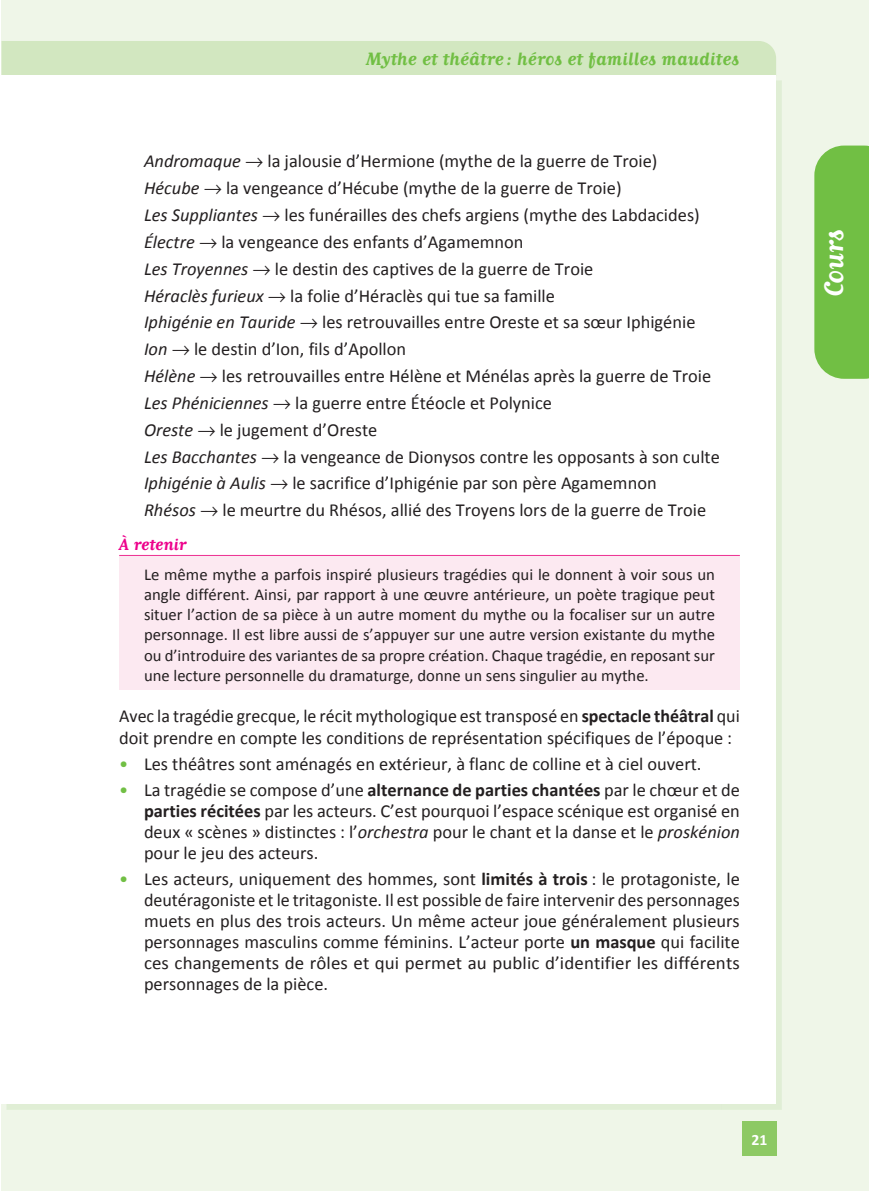
<style>
.page{position:relative;width:869px;height:1191px;background:#fff}
.page>*{position:absolute;margin:0;border:0;box-sizing:border-box;transform-origin:0 0}
.t1{font:700 31.5px "Matrix Script";color:#fff}
.t2{font:700 21px "Matrix Script";letter-spacing:.005em;color:#71bf44}
.t3{font:700 19.25px "Matrix Script";color:#ed028c}
.t4{font:18.38px/26.8px "Calibri";color:#231f20}
.t5{font:16.62px/20.1px "Calibri";color:#231f20;text-align:justify}
.t6{font:700 15.75px "Calibri";color:#fff}
.s1{font-style:italic}
.s2{font-weight:700}
.s3{color:#71bf44}
</style>
<div class="page">
<div style="left:1px;top:0;width:867px;height:1191px;background:#eff6e8"></div>
<div style="left:741px;top:1121px;width:35px;height:35px;background:#8dc964"></div>
<svg style="left:814px;top:146px;width:54px;height:233px;background:#77c14c"></svg>
<div style="left:1px;top:41px;width:774px;height:35px;background:#d2e7c0"></div>
<div style="left:1px;top:76px;width:774px;height:1028px;background:#fff"></div>
<hr style="left:119px;top:555px;width:620px;height:1px;background:#ed3896">
<div style="left:119px;top:556px;width:620px;height:134px;background:#fce9f1"></div>
<p class="t2" style="left:366px;top:48px;width:374px">Mythe et théâtre : héros et familles maudites</p>
<p class="t4" style="left:144px;top:148px;width:577px"><span class="s1">Andromaque</span> → la jalousie d’Hermione (mythe de la guerre de Troie)<br><span class="s1">Hécube</span> → la vengeance d’Hécube (mythe de la guerre de Troie)<br><span class="s1">Les Suppliantes</span> → les funérailles des chefs argiens (mythe des Labdacides)<br><span class="s1">Électre</span> → la vengeance des enfants d’Agamemnon<br><span class="s1">Les Troyennes</span> → le destin des captives de la guerre de Troie<br><span class="s1">Héraclès furieux</span> → la folie d’Héraclès qui tue sa famille<br><span class="s1">Iphigénie en Tauride</span> → les retrouvailles entre Oreste et sa sœur Iphigénie <span class="s1">Ion</span> → le destin d’Ion, fils d’Apollon<br><span class="s1">Hélène</span> → les retrouvailles entre Hélène et Ménélas après la guerre de Troie <span class="s1">Les Phéniciennes</span> → la guerre entre Étéocle et Polynice<br><span class="s1">Oreste</span> → le jugement d’Oreste<br><span class="s1">Les Bacchantes</span> → la vengeance de Dionysos contre les opposants à son culte <span class="s1">Iphigénie à Aulis</span> → le sacrifice d’Iphigénie par son père Agamemnon<br><span class="s1">Rhésos</span> → le meurtre du Rhésos, allié des Troyens lors de la guerre de Troie</p>
<p class="t3" style="left:119px;top:535px;width:68px">À retenir</p>
<p class="t5" style="left:144px;top:564px;width:572px">Le même mythe a parfois inspiré plusieurs tragédies qui le donnent à voir sous un angle différent. Ainsi, par rapport à une œuvre antérieure, un poète tragique peut situer l’action de sa pièce à un autre moment du mythe ou la focaliser sur un autre personnage. Il est libre aussi de s’appuyer sur une autre version existante du mythe ou d’introduire des variantes de sa propre création. Chaque tragédie, en reposant sur une lecture personnelle du dramaturge, donne un sens singulier au mythe.</p>
<p class="t4" style="left:119px;top:705px;width:622px;line-height:21.9px">Avec la tragédie grecque, le récit mythologique est transposé en <span class="s2">spectacle théâtral</span> qui doit prendre en compte les conditions de représentation spécifiques de l’époque :</p>
<p class="t4" style="left:119px;top:751px;width:583px"><span class="s3">•</span> Les théâtres sont aménagés en extérieur, à flanc de colline et à ciel ouvert.</p>
<p class="t4" style="left:144px;top:779px;width:597px;line-height:21px;text-align:justify;text-indent:-25px"><span class="s3">•</span> La tragédie se compose d’une <span class="s2">alternance de parties chantées</span> par le chœur et de <span class="s2">parties récitées</span> par les acteurs. C’est pourquoi l’espace scénique est organisé en deux « scènes » distinctes : l’<span class="s1">orchestra</span> pour le chant et la danse et le <span class="s1">proskénion </span>pour le jeu des acteurs.</p>
<p class="t4" style="left:144px;top:868px;width:597px;line-height:21px;text-align:justify;text-indent:-25px"><span class="s3">•</span> Les acteurs, uniquement des hommes, sont <span class="s2">limités à trois</span> : le protagoniste, le deutéragoniste et le tritagoniste. Il est possible de faire intervenir des personnages muets en plus des trois acteurs. Un même acteur joue généralement plusieurs personnages masculins comme féminins. L’acteur porte <span class="s2">un masque</span> qui facilite ces changements de rôles et qui permet au public d’identifier les différents personnages de la pièce.</p>
<p class="t6" style="left:751px;top:1128px;width:17px">21</p>
<h1 class="t1" style="left:817px;top:297px;width:70px;rotate:-90deg">Cours</h1>
</div>
